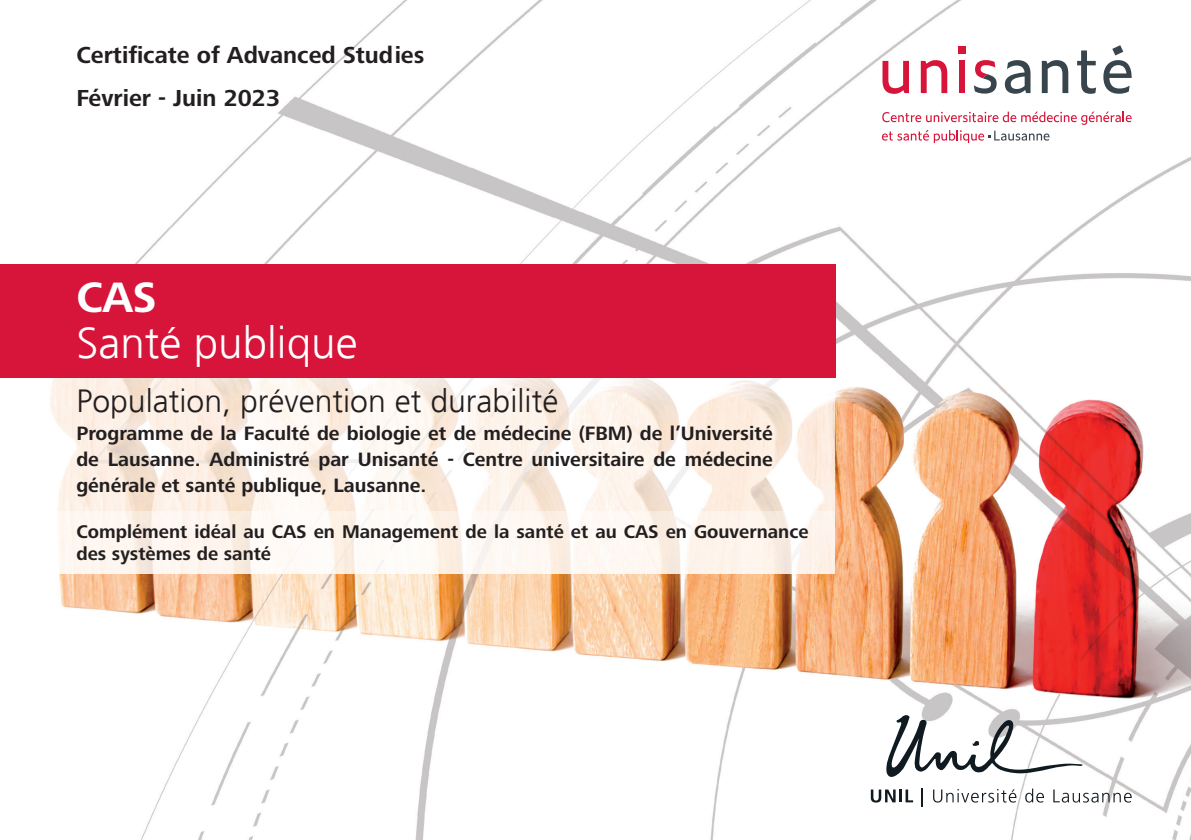
<style>
.page{position:relative;width:1191px;height:840px;background:#fff}
.page>*{position:absolute;margin:0;border:0;box-sizing:border-box;transform-origin:0 0}
.t1{font:300 44px "Frutiger";color:#fff}
.t2{font:700 44px "Frutiger Next Pro";color:#fff}
.t3{font:300 32px "Frutiger";color:#231f20}
.t4{font:700 24px "Frutiger Next Pro";color:#231f20}
.t5{font:700 20px/26px "Frutiger Next Pro";color:#231f20;text-align:justify}
.t6{font:700 19px/22px "Frutiger Next Pro";color:#231f20}
</style>
<div class="page">
<img style="left:59px;top:0;width:1132px;height:839px">
<svg style="left:0;top:377px;width:835px;height:133px"></svg>
<svg style="left:57px;top:510px;width:778px;height:63px;fill:#fef6f0"></svg>
<div style="left:0;top:264px;width:835px;height:113px;background:#d71439"></div>
<svg style="left:886px;top:714px;width:197px;height:65px"></svg>
<svg style="left:870px;top:789px;width:43px;height:13px"></svg>
<svg style="left:921px;top:788px;width:2px;height:18px"></svg>
<svg style="left:933px;top:788px;width:83px;height:14px"></svg>
<svg style="left:1025px;top:788px;width:19px;height:14px"></svg>
<svg style="left:1053px;top:789px;width:78px;height:13px"></svg>
<div style="left:958px;top:47px;width:7px;height:7px;background:#d71439"></div>
<svg style="left:882px;top:61px;width:27px;height:33px"></svg>
<svg style="left:920px;top:60px;width:27px;height:33px"></svg>
<div style="left:958px;top:61px;width:6px;height:32px;background:#d71439"></div>
<svg style="left:1004px;top:60px;width:26px;height:34px"></svg>
<svg style="left:1041px;top:60px;width:27px;height:33px"></svg>
<svg style="left:1077px;top:50px;width:19px;height:44px"></svg>
<svg style="left:1103px;top:45px;width:28px;height:49px"></svg>
<svg style="left:882px;top:111px;width:249px;height:32px"></svg>
<svg style="left:973px;top:60px;width:23px;height:33px"></svg>
<p class="t4" style="left:76px;top:41px;width:350px">Certificate of Advanced Studies</p>
<p class="t4" style="left:76px;top:85px;width:205px">Février - Juin 2023</p>
<h1 class="t2" style="left:76px;top:272px;width:82px">CAS</h1>
<h1 class="t1" style="left:76px;top:318px;width:283px">Santé publique</h1>
<h2 class="t3" style="left:76px;top:383px;width:483px">Population, prévention et durabilité</h2>
<p class="t5" style="left:76px;top:420px;width:698px">Programme de la Faculté de biologie et de médecine (FBM) de l’Université de Lausanne. Administré par Unisanté - Centre universitaire de médecine générale et santé publique, Lausanne.</p>
<p class="t6" style="left:76px;top:520px;width:733px">Complément idéal au CAS en Management de la santé et au CAS en Gouvernance des systèmes de santé</p>
</div>
